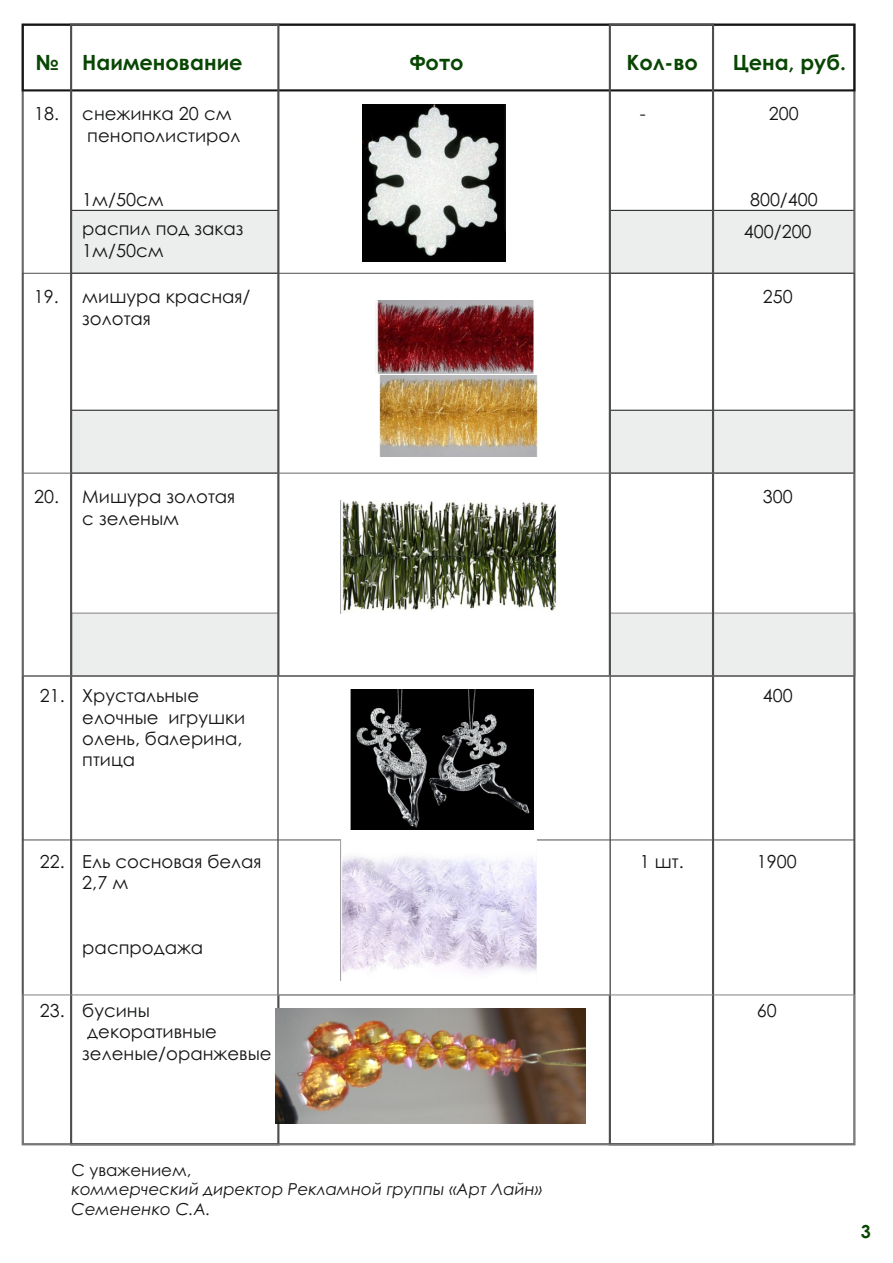
<style>
.page{position:relative;width:893px;height:1263px;background:#fff}
.page>*{position:absolute;margin:0;border:0;box-sizing:border-box;transform-origin:0 0}
.t1{font:700 21px "Century Gothic";color:#084603}
.t2{font:18px/21.5px "Century Gothic";color:#151616}
.t3{font:700 18px "Century Gothic";color:#084603}
.t4{font:italic 16.5px/19.6px "Century Gothic";color:#151616}
.t5{font:16.5px "Century Gothic";color:#151616}
</style>
<div class="page">
<div style="left:73px;top:612px;width:783px;height:65px;background:#eceded"></div>
<div style="left:73px;top:409px;width:779px;height:64px;background:#eceded"></div>
<div style="left:73px;top:209px;width:779px;height:64px;background:#eceded"></div>
<svg style="left:279px;top:91px;width:330px;height:1051px"></svg>
<div style="left:22px;top:24px;width:833px;height:67px;border:2px solid #151616"></div>
<div style="left:70px;top:24px;width:209px;height:1121px;border:2px solid #4e4e4d"></div>
<div style="left:609px;top:24px;width:105px;height:1121px;border:2px solid #4e4e4d"></div>
<svg style="left:278px;top:678px;width:333px;height:316px"></svg>
<div style="left:22px;top:473px;width:833px;height:203px;border:1px solid #686868"></div>
<div style="left:22px;top:994px;width:833px;height:151px;border:1px solid #818281"></div>
<img style="left:362px;top:105px;width:144px;height:157px">
<img style="left:379px;top:375px;width:159px;height:82px">
<img style="left:376px;top:300px;width:157px;height:74px">
<img style="left:340px;top:500px;width:218px;height:113px">
<img style="left:351px;top:689px;width:183px;height:141px">
<img style="left:341px;top:840px;width:196px;height:140px">
<img style="left:276px;top:1008px;width:309px;height:115px">
<p class="t1" style="left:36px;top:54px;width:209px">№ Наименование</p>
<p class="t1" style="left:410px;top:54px;width:55px">Фото</p>
<p class="t1" style="left:627px;top:54px;width:73px">Кол-во</p>
<p class="t1" style="left:733px;top:54px;width:115px">Цена, руб.</p>
<p class="t2" style="left:34px;top:105px;width:26px">18.</p>
<p class="t2" style="left:640px;top:105px;width:7px">-</p>
<p class="t2" style="left:769px;top:105px;width:31px">200</p>
<p class="t2" style="left:82px;top:105px;width:160px">снежинка 20 см пенополистирол</p>
<p class="t2" style="left:82px;top:187px;width:163px;line-height:29.1px">1м/50см<br>распил под заказ</p>
<p class="t2" style="left:82px;top:241px;width:83px">1м/50см</p>
<p class="t2" style="left:744px;top:185px;width:75px;line-height:32px;text-align:center">800/400<br>400/200</p>
<p class="t2" style="left:34px;top:288px;width:26px">19.</p>
<p class="t2" style="left:763px;top:288px;width:31px">250</p>
<p class="t2" style="left:82px;top:288px;width:170px">мишура красная/ золотая</p>
<p class="t2" style="left:34px;top:487px;width:26px">20.</p>
<p class="t2" style="left:763px;top:487px;width:31px">300</p>
<p class="t2" style="left:82px;top:487px;width:155px">Мишура золотая с зеленым</p>
<p class="t2" style="left:40px;top:686px;width:26px">21.</p>
<p class="t2" style="left:763px;top:686px;width:31px">400</p>
<p class="t2" style="left:82px;top:686px;width:164px">Хрустальные елочные игрушки олень, балерина, птица</p>
<p class="t2" style="left:82px;top:852px;width:181px">Ель сосновая белая<br>2,7 м</p>
<p class="t2" style="left:40px;top:852px;width:26px">22.</p>
<p class="t2" style="left:640px;top:852px;width:45px">1 шт.</p>
<p class="t2" style="left:757px;top:852px;width:41px">1900</p>
<p class="t2" style="left:82px;top:938px;width:123px">распродажа</p>
<p class="t2" style="left:82px;top:1001px;width:191px">бусины декоративные зеленые/оранжевые</p>
<p class="t2" style="left:40px;top:1001px;width:26px">23.</p>
<p class="t2" style="left:757px;top:1001px;width:21px">60</p>
<p class="t5" style="left:71px;top:1163px;width:121px">С уважением,</p>
<p class="t4" style="left:71px;top:1181px;width:472px">коммерческий директор Рекламной группы «Арт Лайн»<br>Семененко С.А.</p>
<p class="t3" style="left:861px;top:1224px;width:12px">3</p>
</div>
